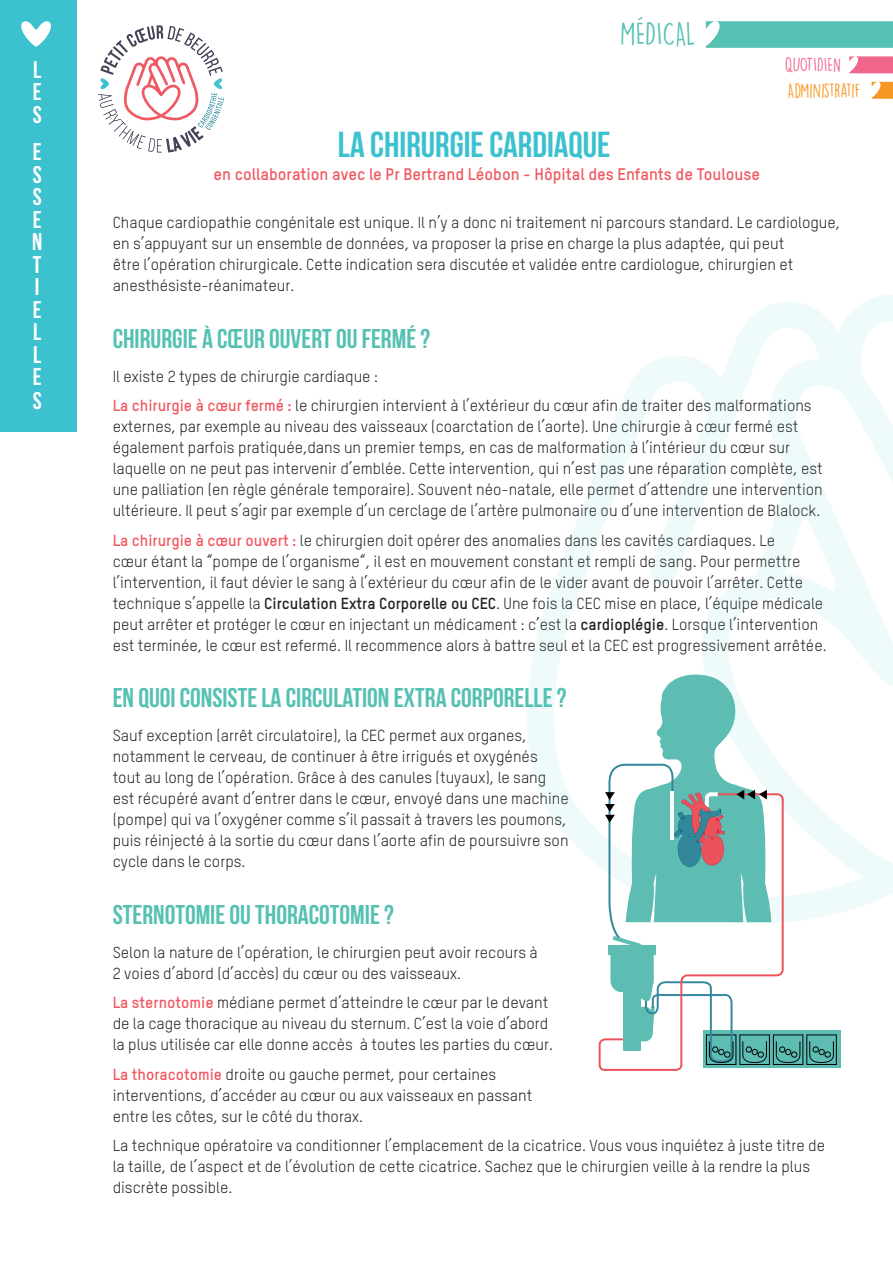
<style>
.page{position:relative;width:893px;height:1263px;background:#fff}
.page>*{position:absolute;margin:0;border:0;box-sizing:border-box;transform-origin:0 0}
.t1{font:700 36px "Bebas Neue";color:#3cc1ce}
.t2{font:30px "DK Lemon Yellow Sun";color:#56c1b3}
.t3{font:700 27px "Bebas Neue";color:#56c1b3}
.t4{font:700 24px "Bebas Neue";color:#fff}
.t5{font:18px "DK Lemon Yellow Sun";letter-spacing:-.015em;color:#f79725}
.t6{font:18px "DK Lemon Yellow Sun";color:#f1668d}
.t7{font:700 16.5px "TSTAR";color:#f05961}
.t8{font:15.75px/21px "TSTAR";color:#231f20}
.s1{font-weight:700;color:#f05961}
.s2{font-weight:700}
</style>
<div class="page">
<svg style="left:849px;top:56px;width:44px;height:17px"></svg>
<svg style="left:706px;top:21px;width:187px;height:27px;background:#5fc4b7"></svg>
<div style="left:0;top:0;width:77px;height:432px;background:#3cc1ce"></div>
<svg style="left:21px;top:21px;width:30px;height:26px"></svg>
<svg style="left:872px;top:82px;width:21px;height:17px"></svg>
<svg style="left:527px;top:295px;width:366px;height:627px"></svg>
<svg style="left:98px;top:25px;width:126px;height:127px"></svg>
<div style="left:703px;top:1030px;width:138px;height:38px;background:#5ebdb3"></div>
<svg style="left:598px;top:793px;width:186px;height:278px"></svg>
<div style="left:608px;top:945px;width:48px;height:10px;background:#5ebdb3"></div>
<div style="left:610px;top:945px;width:44px;height:47px;background:#5ebdb3;border-radius:11px"></div>
<svg style="left:605px;top:673px;width:166px;height:275px"></svg>
<svg style="left:623px;top:979px;width:214px;height:86px"></svg>
<p class="t4" style="left:33px;top:56px;width:10px">L</p>
<p class="t4" style="left:33px;top:79px;width:10px">E</p>
<p class="t4" style="left:33px;top:101px;width:10px">S</p>
<p class="t4" style="left:33px;top:139px;width:10px">E</p>
<p class="t4" style="left:33px;top:161px;width:10px">S</p>
<p class="t4" style="left:33px;top:184px;width:10px">S</p>
<p class="t4" style="left:33px;top:206px;width:10px">E</p>
<p class="t4" style="left:32px;top:229px;width:12px">N</p>
<p class="t4" style="left:33px;top:251px;width:10px">T</p>
<p class="t4" style="left:35px;top:274px;width:6px">I</p>
<p class="t4" style="left:33px;top:296px;width:10px">E</p>
<p class="t4" style="left:33px;top:319px;width:10px">L</p>
<p class="t4" style="left:33px;top:341px;width:10px">L</p>
<p class="t4" style="left:33px;top:364px;width:10px">E</p>
<p class="t4" style="left:33px;top:388px;width:10px">S</p>
<p class="t2" style="left:620px;top:16px;width:77px">MÉDICAL</p>
<p class="t1" style="left:338px;top:125px;width:274px">LA CHIRURGIE CARDIAQUE</p>
<p class="t7" style="left:214px;top:163px;width:548px">en collaboration avec le Pr Bertrand Léobon - Hôpital des Enfants de Toulouse</p>
<p class="t6" style="left:785px;top:54px;width:58px">QUOTIDIEN</p>
<p class="t5" style="left:788px;top:79px;width:74px">ADMINISTRATIF</p>
<p class="t8" style="left:113px;top:212px;width:729px">Chaque cardiopathie congénitale est unique. Il n’y a donc ni traitement ni parcours standard. Le cardiologue, en s’appuyant sur un ensemble de données, va proposer la prise en charge la plus adaptée, qui peut<br>être l’opération chirurgicale. Cette indication sera discutée et validée entre cardiologue, chirurgien et anesthésiste-réanimateur.</p>
<p class="t3" style="left:113px;top:324px;width:319px">CHIRURGIE À CŒUR OUVERT OU FERMÉ ?</p>
<p class="t8" style="left:113px;top:365px;width:267px">Il existe 2 types de chirurgie cardiaque :</p>
<p class="t8" style="left:113px;top:395px;width:712px"><span class="s1">La chirurgie à cœur fermé :</span> le chirurgien intervient à l’extérieur du cœur afin de traiter des malformations externes, par exemple au niveau des vaisseaux (coarctation de l’aorte). Une chirurgie à cœur fermé est également parfois pratiquée,dans un premier temps, en cas de malformation à l’intérieur du cœur sur laquelle on ne peut pas intervenir d’emblée. Cette intervention, qui n’est pas une réparation complète, est une palliation (en règle générale temporaire). Souvent néo-natale, elle permet d’attendre une intervention ultérieure. Il peut s’agir par exemple d’un cerclage de l’artère pulmonaire ou d’une intervention de Blalock.</p>
<p class="t8" style="left:113px;top:529px;width:715px"><span class="s1">La chirurgie à cœur ouvert :</span> le chirurgien doit opérer des anomalies dans les cavités cardiaques. Le<br>cœur étant la “pompe de l’organisme“, il est en mouvement constant et rempli de sang. Pour permettre l’intervention, il faut dévier le sang à l’extérieur du cœur afin de le vider avant de pouvoir l’arrêter. Cette technique s’appelle la <span class="s2">Circulation Extra Corporelle ou CEC</span>. Une fois la CEC mise en place, l’équipe médicale peut arrêter et protéger le cœur en injectant un médicament : c’est la <span class="s2">cardioplégie</span>. Lorsque l’intervention est terminée, le cœur est refermé. Il recommence alors à battre seul et la CEC est progressivement arrêtée.</p>
<p class="t3" style="left:113px;top:683px;width:455px">EN QUOI CONSISTE LA CIRCULATION EXTRA CORPORELLE ?</p>
<p class="t8" style="left:113px;top:725px;width:458px">Sauf exception (arrêt circulatoire), la CEC permet aux organes, notamment le cerveau, de continuer à être irrigués et oxygénés tout au long de l’opération. Grâce à des canules (tuyaux), le sang est récupéré avant d’entrer dans le cœur, envoyé dans une machine (pompe) qui va l’oxygéner comme s’il passait à travers les poumons, puis réinjecté à la sortie du cœur dans l’aorte afin de poursuivre son cycle dans le corps.</p>
<p class="t3" style="left:113px;top:900px;width:283px">STERNOTOMIE OU THORACOTOMIE ?</p>
<p class="t8" style="left:113px;top:941px;width:427px">Selon la nature de l’opération, le chirurgien peut avoir recours à<br>2 voies d’abord (d’accès) du cœur ou des vaisseaux.</p>
<p class="t8" style="left:113px;top:992px;width:442px"><span class="s1">La sternotomie</span> médiane permet d’atteindre le cœur par le devant de la cage thoracique au niveau du sternum. C’est la voie d’abord la plus utilisée car elle donne accès à toutes les parties du cœur.</p>
<p class="t8" style="left:113px;top:1063px;width:421px"><span class="s1">La thoracotomie</span> droite ou gauche permet, pour certaines interventions, d’accéder au cœur ou aux vaisseaux en passant entre les côtes, sur le côté du thorax.</p>
<p class="t8" style="left:113px;top:1135px;width:714px">La technique opératoire va conditionner l’emplacement de la cicatrice. Vous vous inquiétez à juste titre de la taille, de l’aspect et de l’évolution de cette cicatrice. Sachez que le chirurgien veille à la rendre la plus discrète possible.</p>
</div>
